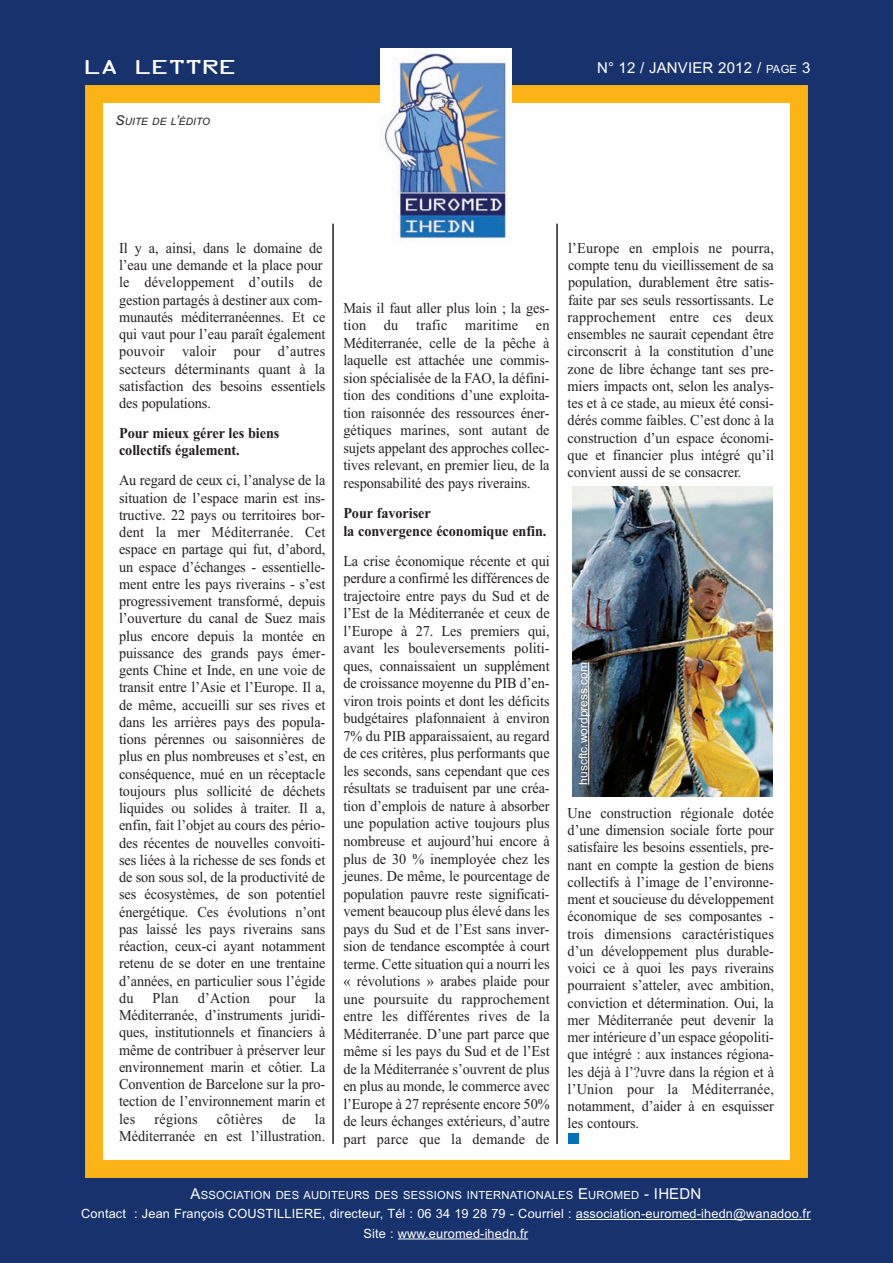
<style>
.page{position:relative;width:893px;height:1263px;background:#17326c}
.page>*{position:absolute;margin:0;border:0;box-sizing:border-box;transform-origin:0 0}
.t1{font:18px "OCRA Std";letter-spacing:-.11em;color:#fff;scale:1.53 1}
.t2{font:15px/17.2px "Times New Roman";letter-spacing:-.005em;color:#231f20;text-align:justify;scale:.95 1}
.t3{font:700 15px/17.2px "Times New Roman";letter-spacing:-.005em;color:#231f20;scale:.95 1}
.t4{font:15px "Arial";letter-spacing:.01em;color:#fff}
.t5{font:15px "Times New Roman";letter-spacing:.015em;color:#231f20;scale:.95 1}
.t6{font:12.75px/19.5px "Arial";letter-spacing:.01em;color:#fff;text-align:center}
.t7{font:12px "Arial";color:#fff}
.t8{font:11.25px "Arial";letter-spacing:.015em;color:#fff}
.t9{font:italic 10.2px "Arial";letter-spacing:.005em;color:#231f20}
.s1{font-size:13.5px}
.s2{font-size:11.25px}
.s3{font-size:15px}
</style>
<div class="page">
<div style="left:94px;top:94px;width:705px;height:1075px;background:#fff"></div>
<div style="left:85px;top:85px;width:723px;height:1093px;border:18px solid #fbb316"></div>
<hr style="left:576px;top:1219px;width:235px;height:1px;background:#fff">
<svg style="left:398px;top:1238px;width:27px;height:1px"></svg>
<hr style="left:425px;top:1238px;width:103px;height:1px;background:#fff">
<div style="left:568px;top:1133px;width:11px;height:11px;background:#0072bc"></div>
<hr style="left:332px;top:224px;width:2px;height:920px;background:#231f20">
<hr style="left:556px;top:224px;width:2px;height:920px;background:#231f20">
<img style="left:380px;top:48px;width:132px;height:192px">
<img style="left:572px;top:486px;width:200px;height:310px">
<hr style="left:588px;top:662px;width:1px;height:123px;background:#fff">
<p class="t1" style="left:83px;top:60px;width:103px">LA LETTRE</p>
<p class="t9" style="left:116px;top:115px;width:96px"><span class="s1">S</span>UITE DE L<span class="s1">’</span>ÉDITO</p>
<p class="t4" style="left:597px;top:60px;width:215px">N° 12 / JANVIER 2012 / <span class="s2">PAGE</span> 3</p>
<p class="t2" style="left:119px;top:239px;width:219px;text-align:left">Il y a, ainsi, dans le domaine de l’eau une demande et la place pour le développement d’outils de gestion partagés à destiner aux com&shy;munautés méditerranéennes. Et ce qui vaut pour l’eau paraît également pouvoir valoir pour d’autres secteurs déterminants quant à la satisfaction des besoins essentiels des populations.</p>
<p class="t3" style="left:119px;top:424px;width:170px">Pour mieux gérer les biens collectifs également.</p>
<p class="t2" style="left:119px;top:471px;width:219px">Au regard de ceux ci, l’analyse de la situation de l’espace marin est ins&shy;tructive. 22 pays ou territoires bor&shy;dent la mer Méditerranée. Cet espace en partage qui fut, d’abord, un espace d’échanges - essentielle&shy;ment entre les pays riverains - s’est progressivement transformé, depuis l’ouverture du canal de Suez mais plus encore depuis la montée en puissance des grands pays émer&shy;gents Chine et Inde, en une voie de transit entre l’Asie et l’Europe. Il a, de même, accueilli sur ses rives et dans les arrières pays des popula&shy;tions pérennes ou saisonnières de plus en plus nombreuses et s’est, en conséquence, mué en un réceptacle toujours plus sollicité de déchets liquides ou solides à traiter. Il a, enfin, fait l’objet au cours des pério&shy;des récentes de nouvelles convoiti&shy;ses liées à la richesse de ses fonds et de son sous sol, de la productivité de ses écosystèmes, de son potentiel énergétique. Ces évolutions n’ont pas laissé les pays riverains sans réaction, ceux-ci ayant notamment retenu de se doter en une trentaine d’années, en particulier sous l’égide du</p>
<p class="t2" style="left:119px;top:989px;width:219px;text-indent:196px">la Méditerranée, d’instruments juridi&shy;ques, institutionnels et financiers à même de contribuer à préserver leur environnement marin et côtier. La Convention de Barcelone sur la pro&shy;tection de l’environnement marin et les</p>
<p class="t2" style="left:153px;top:989px;width:29px">Plan</p>
<p class="t2" style="left:198px;top:989px;width:56px">d’Action</p>
<p class="t2" style="left:269px;top:989px;width:30px">pour</p>
<p class="t2" style="left:119px;top:1110px;width:219px;text-align:right">la<br>Méditerranée en est l’illustration.</p>
<p class="t5" style="left:155px;top:1110px;width:47px">régions</p>
<p class="t5" style="left:217px;top:1110px;width:50px">côtières</p>
<p class="t2" style="left:282px;top:1110px;width:16px">de</p>
<p class="t2" style="left:343px;top:299px;width:219px">Mais il faut aller plus loin ; la ges&shy;tion du trafic maritime en Méditerranée, celle de la pêche à laquelle est attachée une commis&shy;sion spécialisée de la FAO, la défini&shy;tion des conditions d’une exploita&shy;tion raisonnée des ressources éner&shy;gétiques marines, sont autant de sujets appelant des approches collec&shy;tives relevant, en premier lieu, de la responsabilité des pays riverains.</p>
<p class="t3" style="left:343px;top:504px;width:215px">Pour favoriser<br>la convergence économique enfin.</p>
<p class="t2" style="left:343px;top:552px;width:219px">La crise économique récente et qui perdure a confirmé les différences de trajectoire entre pays du Sud et de l’Est de la Méditerranée et ceux de l’Europe à 27. Les premiers qui, avant les bouleversements politi&shy;ques, connaissaient un supplément de croissance moyenne du PIB d’en&shy;viron trois points et dont les déficits budgétaires plafonnaient à environ 7% du PIB apparaissaient, au regard de ces critères, plus performants que les seconds, sans cependant que ces résultats se traduisent par une créa&shy;tion d’emplois de nature à absorber une population active toujours plus nombreuse et aujourd’hui encore à plus de 30 % inemployée chez les jeunes. De même, le pourcentage de population pauvre reste significati&shy;vement beaucoup plus élevé dans les pays du Sud et de l’Est sans inver&shy;sion de tendance escomptée à court terme. Cette situation qui a nourri les « révolutions » arabes plaide pour une poursuite du rapprochement entre les différentes rives de la Méditerranée. D’une part parce que même si les pays du Sud et de l’Est de la Méditerranée s’ouvrent de plus en plus au monde, le commerce avec l’Europe à 27 représente encore 50% de leurs échanges extérieurs, d’autre part parce que la demande de</p>
<p class="t2" style="left:568px;top:239px;width:219px">l’Europe en emplois ne pourra, compte tenu du vieillissement de sa population, durablement être satis&shy;faite par ses seuls ressortissants. Le rapprochement entre ces deux ensembles ne saurait cependant être circonscrit à la constitution d’une zone de libre échange tant ses pre&shy;miers impacts ont, selon les analys&shy;tes et à ce stade, au mieux été consi&shy;dérés comme faibles. C’est donc à la construction d’un espace économi&shy;que et financier plus intégré qu’il convient aussi de se consacrer.</p>
<p class="t7" style="left:576px;top:785px;width:124px;rotate:-90deg">huscftc.wordpress.com</p>
<p class="t2" style="left:568px;top:804px;width:219px">Une construction régionale dotée d’une dimension sociale forte pour satisfaire les besoins essentiels, pre&shy;nant en compte la gestion de biens collectifs à l’image de l’environne&shy;ment et soucieuse du développement économique de ses composantes - trois dimensions caractéristiques d’un développement plus durable&shy;voici ce à quoi les pays riverains pourraient s’atteler, avec ambition, conviction et détermination. Oui, la mer Méditerranée peut devenir la mer intérieure d’un espace géopoliti&shy;que intégré : aux instances régiona&shy;les déjà à l’?uvre dans la région et à l’Union pour la Méditerranée, notamment, d’aider à en esquisser les contours.</p>
<p class="t8" style="left:191px;top:1188px;width:512px"><span class="s3">A</span>SSOCIATION DES AUDITEURS DES SESSIONS INTERNATIONALES <span class="s3">E</span>UROMED <span class="s3">- IHEDN</span></p>
<p class="t6" style="left:81px;top:1204px;width:731px">Contact : Jean François COUSTILLIERE, directeur, Tél : 06 34 19 28 79 - Courriel : association-euromed-ihedn@wanadoo.fr<br>Site : www.euromed-ihedn.fr</p>
</div>
